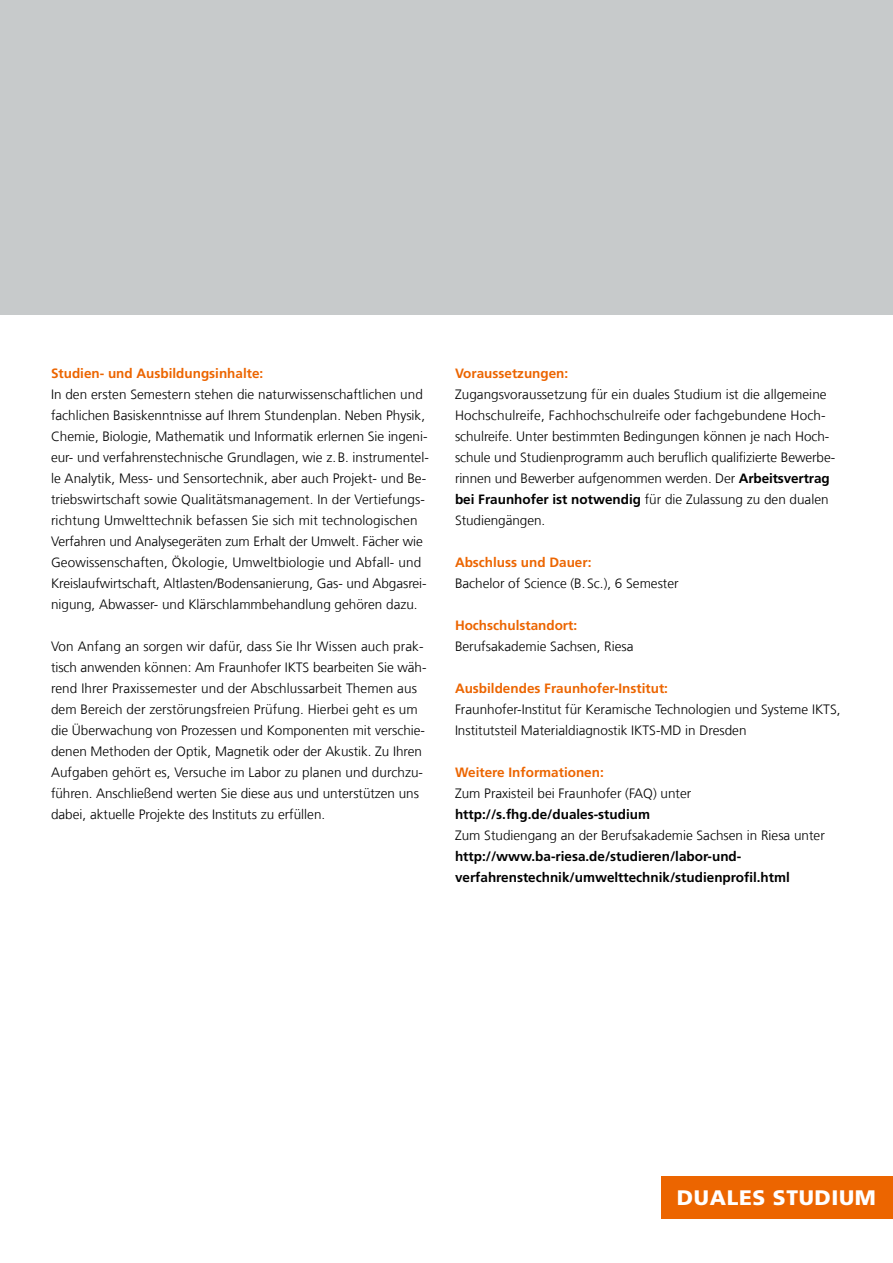
<style>
.page{position:relative;width:893px;height:1263px;background:#fff}
.page>*{position:absolute;margin:0;border:0;box-sizing:border-box;transform-origin:0 0}
.t1{font:900 21px "Frutiger LT Com";letter-spacing:.03em;color:#fff}
.t2{font:300 13.5px/21px "Frutiger LT Com";color:#000}
.t3{font:700 13.5px "Frutiger LT Com";color:#ec6500}
.t4{font:700 13.5px/21px "Frutiger LT Com";color:#000}
.s1{font-weight:700}
</style>
<div class="page">
<div style="left:661px;top:1176px;width:232px;height:42px;background:#ec6500"></div>
<div style="left:0;top:0;width:893px;height:315px;background:#c7cacb"></div>
<p class="t3" style="left:51px;top:365px;width:214px">Studien- und Ausbildungsinhalte:</p>
<p class="t2" style="left:51px;top:384px;width:379px">In den ersten Semestern stehen die naturwissenschaftlichen und fachlichen Basiskenntnisse auf Ihrem Stundenplan. Neben Physik, Chemie, Biologie, Mathematik und Informatik erlernen Sie ingeni&shy;eur- und verfahrenstechnische Grundlagen, wie z.B. instrumentel&shy;le Analytik, Mess- und Sensortechnik, aber auch Projekt- und Be&shy;triebswirtschaft sowie Qualitätsmanagement. In der Vertiefungs&shy;richtung Umwelttechnik befassen Sie sich mit technologischen Verfahren und Analysegeräten zum Erhalt der Umwelt. Fächer wie Geowissenschaften, Ökologie, Umweltbiologie und Abfall- und Kreislaufwirtschaft, Altlasten/Bodensanierung, Gas- und Abgasrei&shy;nigung, Abwasser- und Klärschlammbehandlung gehören dazu.</p>
<p class="t2" style="left:51px;top:636px;width:377px">Von Anfang an sorgen wir dafür, dass Sie Ihr Wissen auch prak&shy;tisch anwenden können: Am Fraunhofer IKTS bearbeiten Sie wäh&shy;rend Ihrer Praxissemester und der Abschlussarbeit Themen aus dem Bereich der zerstörungsfreien Prüfung. Hierbei geht es um die Überwachung von Prozessen und Komponenten mit verschie&shy;denen Methoden der Optik, Magnetik oder der Akustik. Zu Ihren Aufgaben gehört es, Versuche im Labor zu planen und durchzu&shy;führen. Anschließend werten Sie diese aus und unterstützen uns dabei, aktuelle Projekte des Instituts zu erfüllen.</p>
<p class="t3" style="left:455px;top:366px;width:115px">Voraussetzungen:</p>
<p class="t2" style="left:455px;top:384px;width:382px">Zugangsvoraussetzung für ein duales Studium ist die allgemeine Hochschulreife, Fachhochschulreife oder fachgebundene Hoch&shy;schulreife. Unter bestimmten Bedingungen können je nach Hoch&shy;schule und Studienprogramm auch beruflich qualifizierte Bewerbe&shy;rinnen und Bewerber aufgenommen werden. Der <span class="s1">Arbeitsvertrag bei Fraunhofer ist notwendig</span> für die Zulassung zu den dualen Studiengängen.</p>
<p class="t3" style="left:455px;top:555px;width:138px">Abschluss und Dauer:</p>
<p class="t2" style="left:455px;top:573px;width:225px">Bachelor of Science (B. Sc.), 6 Semester</p>
<p class="t3" style="left:455px;top:618px;width:124px">Hochschulstandort:</p>
<p class="t2" style="left:455px;top:636px;width:180px">Berufsakademie Sachsen, Riesa</p>
<p class="t3" style="left:455px;top:681px;width:215px">Ausbildendes Fraunhofer-Institut:</p>
<p class="t2" style="left:455px;top:699px;width:387px">Fraunhofer-Institut für Keramische Technologien und Systeme IKTS,<br>Institutsteil Materialdiagnostik IKTS-MD in Dresden</p>
<p class="t3" style="left:455px;top:765px;width:150px">Weitere Informationen:</p>
<p class="t2" style="left:455px;top:783px;width:238px">Zum Praxisteil bei Fraunhofer (FAQ) unter</p>
<p class="t4" style="left:455px;top:804px;width:197px">http://s.fhg.de/duales-studium</p>
<p class="t2" style="left:455px;top:825px;width:371px">Zum Studiengang an der Berufsakademie Sachsen in Riesa unter</p>
<p class="t4" style="left:455px;top:846px;width:336px">http://www.ba-riesa.de/studieren/labor-und&shy;verfahrenstechnik/umwelttechnik/studienprofil.html</p>
<h1 class="t1" style="left:677px;top:1185px;width:200px">DUALES STUDIUM</h1>
</div>
